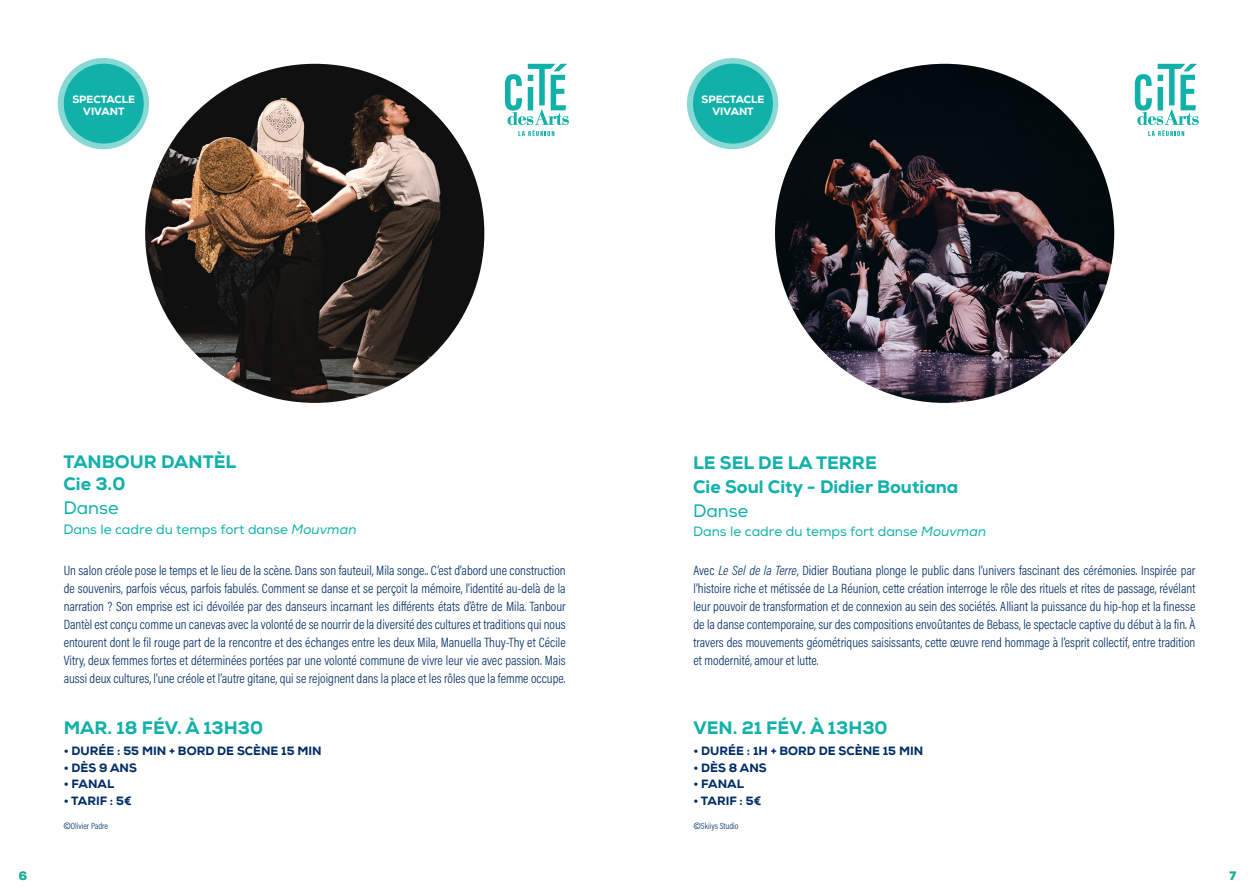
<style>
.page{position:relative;width:1259px;height:893px;background:#fff}
.page>*{position:absolute;margin:0;border:0;box-sizing:border-box;transform-origin:0 0}
.t1{font:800 18px "Nexa";color:#11b1aa}
.t2{font:18px "Nexa";color:#11b1aa}
.t3{font:13.5px/18px "Acumin Variable Concept";color:#002d66;text-align:justify}
.t4{font:13.5px "Nexa";color:#11b1aa}
.t5{font:800 12px "Nexa";color:#002d66}
.t6{font:800 12px "Nexa";color:#11b1aa}
.t7{font:800 10.5px "Nexa";color:#fff}
.t8{font:9px "Acumin Variable Concept";color:#002d66}
.s1{font-style:italic}
.s2{font-family:"Nexa"}
</style>
<div class="page">
<img style="left:145px;top:64px;width:339px;height:339px;border-radius:170px">
<svg style="left:505px;top:64px;width:64px;height:72px"></svg>
<img style="left:775px;top:64px;width:339px;height:339px;border-radius:170px">
<svg style="left:1134px;top:64px;width:64px;height:72px"></svg>
<svg style="left:58px;top:58px;width:91px;height:91px"></svg>
<div style="left:64px;top:64px;width:80px;height:80px;background:#11b1aa;border-radius:50%"></div>
<svg style="left:687px;top:58px;width:91px;height:91px"></svg>
<div style="left:693px;top:64px;width:80px;height:80px;background:#11b1aa;border-radius:50%"></div>
<p class="t7" style="left:72px;top:92px;width:64px">SPECTACLE</p>
<p class="t7" style="left:83px;top:105px;width:43px">VIVANT</p>
<p class="t1" style="left:63px;top:451px;width:174px">TANBOUR DANTÈL</p>
<p class="t1" style="left:63px;top:472px;width:63px">Cie 3.0</p>
<p class="t2" style="left:63px;top:497px;width:57px">Danse</p>
<p class="t4" style="left:63px;top:521px;width:295px">Dans le cadre du temps fort danse <span class="s1">Mouvman</span></p>
<p class="t7" style="left:701px;top:92px;width:64px">SPECTACLE</p>
<p class="t7" style="left:712px;top:105px;width:43px">VIVANT</p>
<p class="t1" style="left:693px;top:451px;width:185px">LE SEL DE LA TERRE</p>
<p class="t1" style="left:693px;top:475px;width:267px">Cie Soul City - Didier Boutiana</p>
<p class="t2" style="left:693px;top:500px;width:57px">Danse</p>
<p class="t4" style="left:693px;top:523px;width:295px">Dans le cadre du temps fort danse <span class="s1">Mouvman</span></p>
<p class="t3" style="left:64px;top:560px;width:503px">Un salon créole pose le temps et le lieu de la scène. Dans son fauteuil, Mila songe.. C’est d’abord une construction de souvenirs, parfois vécus, parfois fabulés. Comment se danse et se perçoit la mémoire, l’identité au-delà de la narration ? Son emprise est ici dévoilée par des danseurs incarnant les différents états d’être de Mila. Tanbour Dantèl est conçu comme un canevas avec la volonté de se nourrir de la diversité des cultures et traditions qui nous entourent dont le fil rouge part de la rencontre et des échanges entre les deux Mila, Manuella Thuy-Thy et Cécile Vitry, deux femmes fortes et déterminées portées par une volonté commune de vivre leur vie avec passion. Mais aussi deux cultures, l'une créole et l’autre gitane, qui se rejoignent dans la place et les rôles que la femme occupe.</p>
<p class="t3" style="left:693px;top:560px;width:503px">Avec Le Sel de la Terre, Didier Boutiana plonge le public dans l’univers fascinant des cérémonies. Inspirée par l’histoire riche et métissée de La Réunion, cette création interroge le rôle des rituels et rites de passage, révélant leur pouvoir de transformation et de connexion au sein des sociétés. Alliant la puissance du hip-hop et la finesse de la danse contemporaine, sur des compositions envoûtantes de Bebass, le spectacle captive du début à la fin. À travers des mouvements géométriques saisissants, cette œuvre rend hommage à l’esprit collectif, entre tradition et modernité, amour et lutte.</p>
<p class="t1" style="left:64px;top:717px;width:201px">MAR. 18 FÉV. À 13H30</p>
<p class="t5" style="left:64px;top:744px;width:259px">• DURÉE : 55 MIN + BORD DE SCÈNE 15 MIN</p>
<p class="t5" style="left:64px;top:760px;width:75px">• DÈS 9 ANS</p>
<p class="t5" style="left:64px;top:777px;width:52px">• FANAL</p>
<p class="t5" style="left:64px;top:793px;width:69px">• TARIF : 5€</p>
<p class="t8" style="left:63px;top:820px;width:46px"><span class="s2">©</span>Olivier Padre</p>
<p class="t1" style="left:693px;top:717px;width:196px">VEN. 21 FÉV. À 13H30</p>
<p class="t5" style="left:693px;top:744px;width:231px">• DURÉE : 1H + BORD DE SCÈNE 15 MIN</p>
<p class="t5" style="left:693px;top:760px;width:75px">• DÈS 8 ANS</p>
<p class="t5" style="left:693px;top:777px;width:52px">• FANAL</p>
<p class="t5" style="left:693px;top:793px;width:69px">• TARIF : 5€</p>
<p class="t8" style="left:693px;top:820px;width:47px"><span class="s2">©</span>Skiiys Studio</p>
<p class="t6" style="left:19px;top:868px;width:10px">6</p>
<p class="t6" style="left:1229px;top:868px;width:8px">7</p>
</div>
